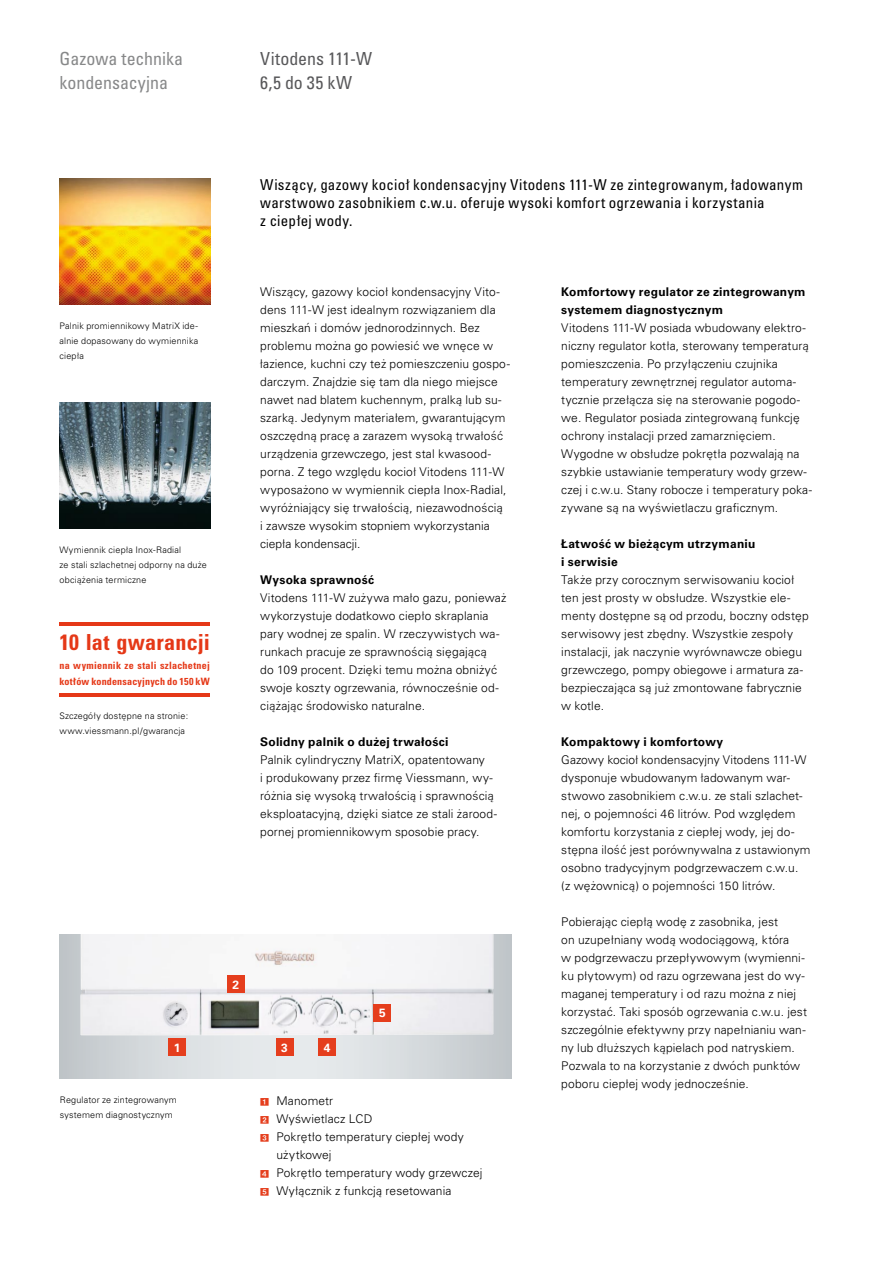
<style>
.page{position:relative;width:893px;height:1263px;background:#fff}
.page>*{position:absolute;margin:0;border:0;box-sizing:border-box;transform-origin:0 0}
.Titel___Title{font:700 condensed 22.2px "Univers CE";letter-spacing:.005em;color:#e53817}
._1_Head{font:condensed 18px/24px "Univers CE";color:#878889}
._1_Head-2{font:condensed 18px "Univers CE";color:#58585a}
._2_Subhead{font:condensed 15px/18px "Univers CE";letter-spacing:.02em;color:#000}
._1_Head-3{font:300 12px/18px "Univers CE";letter-spacing:.01em;color:#000}
._1_Head-4{font:700 12px/18px "Univers CE";letter-spacing:.02em;color:#000}
.Aufzählung_mit_Zahle{font:300 12px/18px "Univers LTCYR 45";letter-spacing:.01em;color:#000}
.Nummerierung_fett{font:700 12px "Univers LTCYR 65";color:#fff}
.Titel___Title-2{font:700 condensed 10.05px "Univers CE";letter-spacing:.02em;color:#e53817}
._1_Head-5{font:300 9px/15px "Univers CE";letter-spacing:.02em;color:#000}
._4_Copy{font:300 9px/15px "Univers CE";letter-spacing:.02em;color:#000}
.Bildunterschrift{font:300 9px/15px "Univers LTCYR 45";letter-spacing:.02em;color:#000}
.s1{color:#e53e1d}
</style>
<div class="page">
<img style="left:60px;top:403px;width:150px;height:126px">
<img style="left:60px;top:179px;width:150px;height:126px">
<svg style="left:59px;top:935px;width:452px;height:144px;background:#d3d6d9"></svg>
<img style="left:80px;top:935px;width:414px;height:100px">
<div style="left:276px;top:1039px;width:17px;height:17px;background:#e53e1d"></div>
<div style="left:374px;top:1005px;width:17px;height:17px;background:#e53e1d"></div>
<div style="left:319px;top:1039px;width:17px;height:17px;background:#e53e1d"></div>
<div style="left:227px;top:976px;width:17px;height:17px;background:#e53e1d"></div>
<div style="left:169px;top:1039px;width:17px;height:17px;background:#e53e1d"></div>
<hr style="left:59px;top:622px;width:151px;height:4px;background:#e53817">
<hr style="left:59px;top:693px;width:151px;height:4px;background:#e53817">
<p class="_1_Head" style="left:60px;top:47px;width:125px">Gazowa technika kondensacyjna</p>
<p class="_1_Head-2" style="left:260px;top:48px;width:113px">Vitodens 111-W</p>
<p class="_1_Head-2" style="left:260px;top:72px;width:93px">6,5 do 35 kW</p>
<p class="_2_Subhead" style="left:260px;top:176px;width:544px">Wiszący, gazowy kocioł kondensacyjny Vitodens 111-W ze zintegrowanym, ładowanym warstwowo zasobnikiem c.w.u. oferuje wysoki komfort ogrzewania i korzystania<br>z ciepłej wody.</p>
<p class="_1_Head-5" style="left:60px;top:319px;width:140px;text-align:justify">Palnik promiennikowy MatriX ide&shy;alnie dopasowany do wymiennika ciepła</p>
<p class="_1_Head-5" style="left:60px;top:542px;width:149px">Wymiennik ciepła Inox-Radial<br>ze stali- szlachetnej odporny na duże obciążenia termiczne</p>
<p class="Titel___Title" style="left:59px;top:630px;width:152px">10 lat gwarancji</p>
<p class="Titel___Title-2" style="left:59px;top:660px;width:152px">na wymiennik ze stali szlachetnej</p>
<p class="Titel___Title-2" style="left:59px;top:675px;width:152px">kotłów kondensacyjnych do 150 kW</p>
<p class="_4_Copy" style="left:59px;top:708px;width:130px">Szczegóły dostępne na stronie: www.viessmann.pl/gwarancja</p>
<p class="_1_Head-3" style="left:260px;top:283px;width:251px">Wiszący, gazowy kocioł kondensacyjny Vito&shy;dens 111-W jest idealnym rozwiązaniem dla mieszkań i domów jednorodzinnych. Bez problemu można go powiesić we wnęce w łazience, kuchni czy też pomieszczeniu gospo&shy;darczym. Znajdzie się tam dla niego miejsce nawet nad blatem kuchennym, pralką lub su&shy;szarką. Jedynym materiałem, gwarantującym oszczędną pracę a zarazem wysoką trwałość urządzenia grzewczego, jest stal kwasood&shy;porna. Z tego względu kocioł Vitodens 111-W wyposażono w wymiennik ciepła Inox-Radial, wyróżniający się trwałością, niezawodnością<br>i zawsze wysokim stopniem wykorzystania ciepła kondensacji.</p>
<p class="_1_Head-4" style="left:260px;top:571px;width:115px">Wysoka sprawność</p>
<p class="_1_Head-3" style="left:260px;top:589px;width:248px">Vitodens 111-W zużywa mało gazu, ponieważ wykorzystuje dodatkowo ciepło skraplania pary wodnej ze spalin. W rzeczywistych wa&shy;runkach pracuje ze sprawnością sięgającą<br>do 109 procent. Dzięki temu można obniżyć swoje koszty ogrzewania, równocześnie od&shy;ciążając środowisko naturalne.</p>
<p class="_1_Head-4" style="left:260px;top:733px;width:190px">Solidny palnik o dużej trwałości</p>
<p class="_1_Head-3" style="left:260px;top:751px;width:238px">Palnik cylindryczny MatriX, opatentowany<br>i produkowany przez firmę Viessmann, wy&shy;różnia się wysoką trwałością i sprawnością eksploatacyjną, dzięki siatce ze stali żarood&shy;pornej promiennikowym sposobie pracy.</p>
<p class="Nummerierung_fett" style="left:174px;top:1039px;width:8px">1</p>
<p class="Bildunterschrift" style="left:60px;top:1092px;width:118px">Regulator ze zintegrowanym systemem diagnostycznym</p>
<p class="Nummerierung_fett" style="left:232px;top:976px;width:8px">2</p>
<p class="Nummerierung_fett" style="left:281px;top:1039px;width:8px">3</p>
<p class="Nummerierung_fett" style="left:324px;top:1039px;width:8px">4</p>
<p class="Nummerierung_fett" style="left:379px;top:1005px;width:8px">5</p>
<p class="Aufzählung_mit_Zahle" style="left:276px;top:1092px;width:58px">Manometr</p>
<p class="Aufzählung_mit_Zahle" style="left:276px;top:1110px;width:97px">Wyświetlacz LCD</p>
<p class="Aufzählung_mit_Zahle" style="left:276px;top:1128px;width:189px;text-indent:-16px"><span class="s1">✓</span> Pokrętło temperatury ciepłej wody użytkowej</p>
<p class="Aufzählung_mit_Zahle" style="left:260px;top:1164px;width:224px"><span class="s1">✔</span> Pokrętło temperatury wody grzewczej</p>
<p class="Aufzählung_mit_Zahle" style="left:276px;top:1182px;width:177px">Wyłącznik z funkcją resetowania</p>
<p class="_1_Head-4" style="left:561px;top:283px;width:246px">Komfortowy regulator ze zintegrowanym systemem diagnostycznym</p>
<p class="_1_Head-3" style="left:561px;top:319px;width:252px">Vitodens 111-W posiada wbudowany elektro&shy;niczny regulator kotła, sterowany temperaturą pomieszczenia. Po przyłączeniu czujnika temperatury zewnętrznej regulator automa&shy;tycznie przełącza się na sterowanie pogodo&shy;we. Regulator- posiada zintegrowaną funkcję ochrony instalacji przed zamarznięciem.<br>Wygodne w obsłudze pokrętła pozwalają na szybkie ustawianie temperatury wody grzew&shy;czej i c.w.u. Stany robocze i temperatury poka&shy;zywane są na wyświetlaczu graficznym.</p>
<p class="_1_Head-4" style="left:561px;top:535px;width:196px">Łatwość w bieżącym utrzymaniu i serwisie</p>
<p class="_1_Head-3" style="left:561px;top:571px;width:249px">Także przy corocznym serwisowaniu kocioł ten jest prosty w obsłudze. Wszystkie ele&shy;menty dostępne są od przodu, boczny odstęp serwisowy jest zbędny. Wszystkie zespoły instalacji, jak naczynie wyrównawcze obiegu grzewczego, pompy obiegowe i arma-tura za&shy;bezpieczająca są już zmontowane fabrycznie w kotle.</p>
<p class="_1_Head-4" style="left:561px;top:733px;width:163px">Kompaktowy i komfortowy</p>
<p class="_1_Head-3" style="left:561px;top:751px;width:251px">Gazowy kocioł kondensacyjny Vitodens 111-W dysponuje wbudowanym ładowanym war&shy;stwowo zasobnikiem c.w.u. ze stali szlachet&shy;nej, o pojemności 46 litrów. Pod względem komfortu korzystania z ciepłej wody, jej do&shy;stępna ilość jest porównywalna z ustawionym osobno tradycyjnym podgrzewaczem c.w.u.<br>(z wężownicą) o pojemności 150 litrów.</p>
<p class="_1_Head-3" style="left:561px;top:913px;width:247px">Pobierając ciepłą wodę z zasobnika, jest<br>on uzupełniany wodą wodociągową, która<br>w podgrzewaczu przepływowym (wymienni&shy;ku płytowym) od razu ogrzewana jest do wy&shy;maganej temperatury i od razu można z niej korzystać. Taki sposób ogrzewania c.w.u. jest szczególnie efektywny przy napełnianiu wan&shy;ny lub dłuższych kąpielach pod natryskiem.<br>Pozwala to na korzystanie z dwóch punktów poboru ciepłej wody jednocześnie.</p>
</div>
